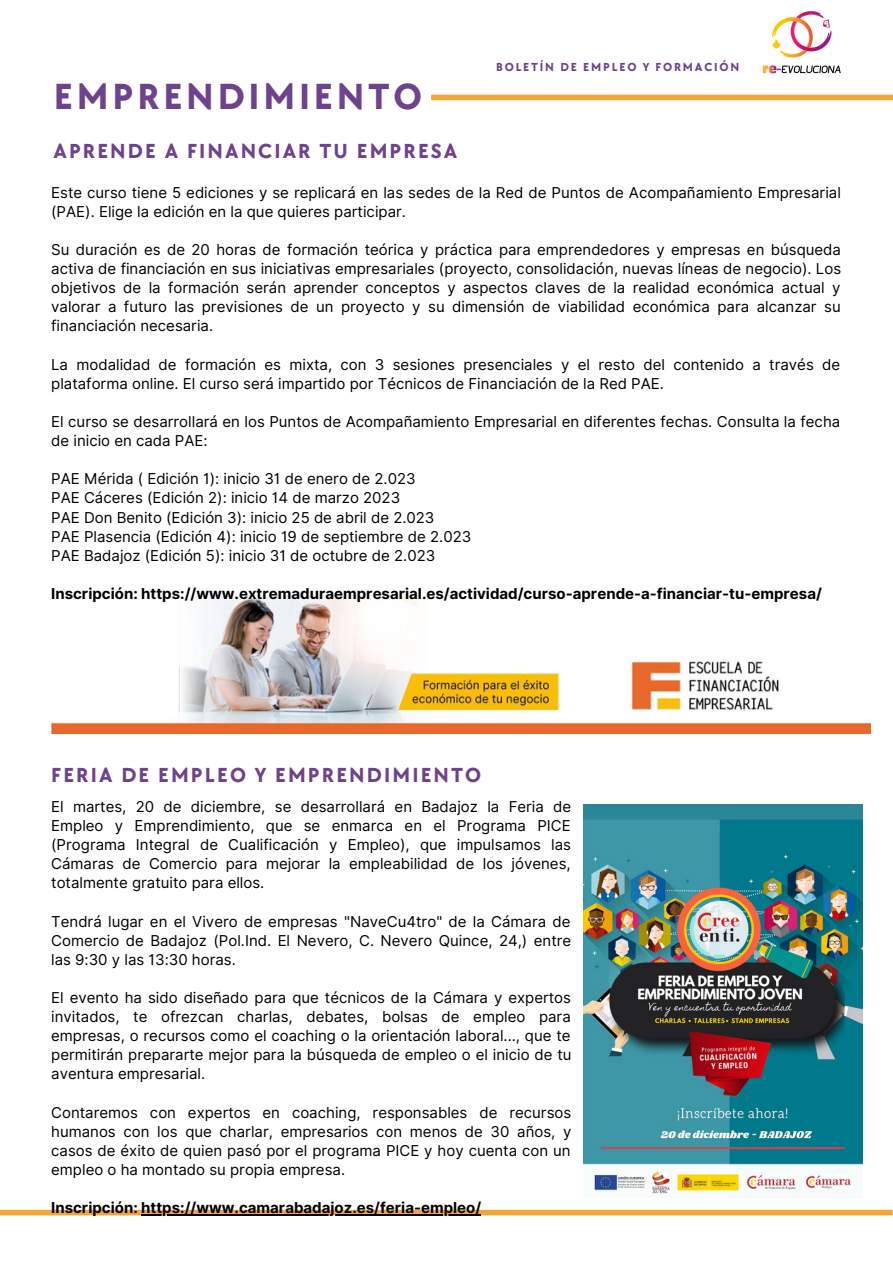
<style>
.page{position:relative;width:893px;height:1264px;background:#fff}
.page>*{position:absolute;margin:0;border:0;box-sizing:border-box;transform-origin:0 0}
.t1{font:700 37.5px "TT Chocolates";letter-spacing:.1em;color:#6e428d}
.t2{font:700 21px "TT Chocolates";letter-spacing:.1em;color:#6e428d}
.t3{font:15px/19px "Inter";color:#000;text-align:justify}
.t4{font:700 15px "Inter";color:#000}
.t5{font:700 12px "TT Chocolates";letter-spacing:.15em;color:#6e428d}
</style>
<div class="page">
<div style="left:0;top:1209px;width:892px;height:6px;background:#f1a738"></div>
<div style="left:431px;top:95px;width:461px;height:5px;background:#f1a738"></div>
<img style="left:762px;top:11px;width:79px;height:63px">
<img style="left:51px;top:595px;width:819px;height:139px">
<img style="left:584px;top:804px;width:278px;height:392px">
<hr style="left:141px;top:1214px;width:340px;height:1px;background:#000">
<p class="t5" style="left:496px;top:60px;width:245px">BOLETÍN DE EMPLEO Y FORMACIÓN</p>
<h1 class="t1" style="left:54px;top:75px;width:369px">EMPRENDIMIENTO</h1>
<h2 class="t2" style="left:53px;top:139px;width:405px">APRENDE A FINANCIAR TU EMPRESA</h2>
<p class="t3" style="left:51px;top:182px;width:791px">Este curso tiene 5 ediciones y se replicará en las sedes de la Red de Puntos de Acompañamiento Empresarial (PAE). Elige la edición en la que quieres participar.</p>
<p class="t3" style="left:51px;top:240px;width:791px">Su duración es de 20 horas de formación teórica y práctica para emprendedores y empresas en búsqueda activa de financiación en sus iniciativas empresariales (proyecto, consolidación, nuevas líneas de negocio). Los objetivos de la formación serán aprender conceptos y aspectos claves de la realidad económica actual y valorar a futuro las previsiones de un proyecto y su dimensión de viabilidad económica para alcanzar su financiación necesaria.</p>
<p class="t3" style="left:51px;top:354px;width:790px">La modalidad de formación es mixta, con 3 sesiones presenciales y el resto del contenido a través de plataforma online. El curso será impartido por Técnicos de Financiación de la Red PAE.</p>
<p class="t3" style="left:51px;top:412px;width:790px">El curso se desarrollará en los Puntos de Acompañamiento Empresarial en diferentes fechas. Consulta la fecha de inicio en cada PAE:</p>
<p class="t3" style="left:51px;top:469px;width:421px;text-align:left">PAE Mérida ( Edición 1): inicio 31 de enero de 2.023<br>PAE Cáceres (Edición 2): inicio 14 de marzo 2023<br>PAE Don Benito (Edición 3): inicio 25 de abril de 2.023<br>PAE Plasencia (Edición 4): inicio 19 de septiembre de 2.023<br>PAE Badajoz (Edición 5): inicio 31 de octubre de 2.023</p>
<p class="t4" style="left:51px;top:584px;width:772px">Inscripción: https://www.extremaduraempresarial.es/actividad/curso-aprende-a-financiar-tu-empresa/</p>
<h2 class="t2" style="left:51px;top:762px;width:431px">FERIA DE EMPLEO Y EMPRENDIMIENTO</h2>
<p class="t3" style="left:51px;top:796px;width:521px">El martes, 20 de diciembre, se desarrollará en Badajoz la Feria de Empleo y Emprendimiento, que se enmarca en el Programa PICE (Programa Integral de Cualificación y Empleo), que impulsamos las Cámaras de Comercio para mejorar la empleabilidad de los jóvenes, totalmente gratuito para ellos.</p>
<p class="t3" style="left:51px;top:911px;width:521px">Tendrá lugar en el Vivero de empresas "NaveCu4tro" de la Cámara de Comercio de Badajoz (Pol.Ind. El Nevero, C. Nevero Quince, 24,) entre las 9:30 y las 13:30 horas.</p>
<p class="t3" style="left:51px;top:988px;width:522px">El evento ha sido diseñado para que técnicos de la Cámara y expertos invitados, te ofrezcan charlas, debates, bolsas de empleo para empresas, o recursos como el coaching o la orientación laboral..., que te permitirán prepararte mejor para la búsqueda de empleo o el inicio de tu aventura empresarial.</p>
<p class="t3" style="left:51px;top:1102px;width:521px">Contaremos con expertos en coaching, responsables de recursos humanos con los que charlar, empresarios con menos de 30 años, y casos de éxito de quien pasó por el programa PICE y hoy cuenta con un empleo o ha montado su propia empresa.</p>
<p class="t4" style="left:51px;top:1198px;width:431px">Inscripción: https://www.camarabadajoz.es/feria-empleo/</p>
</div>
